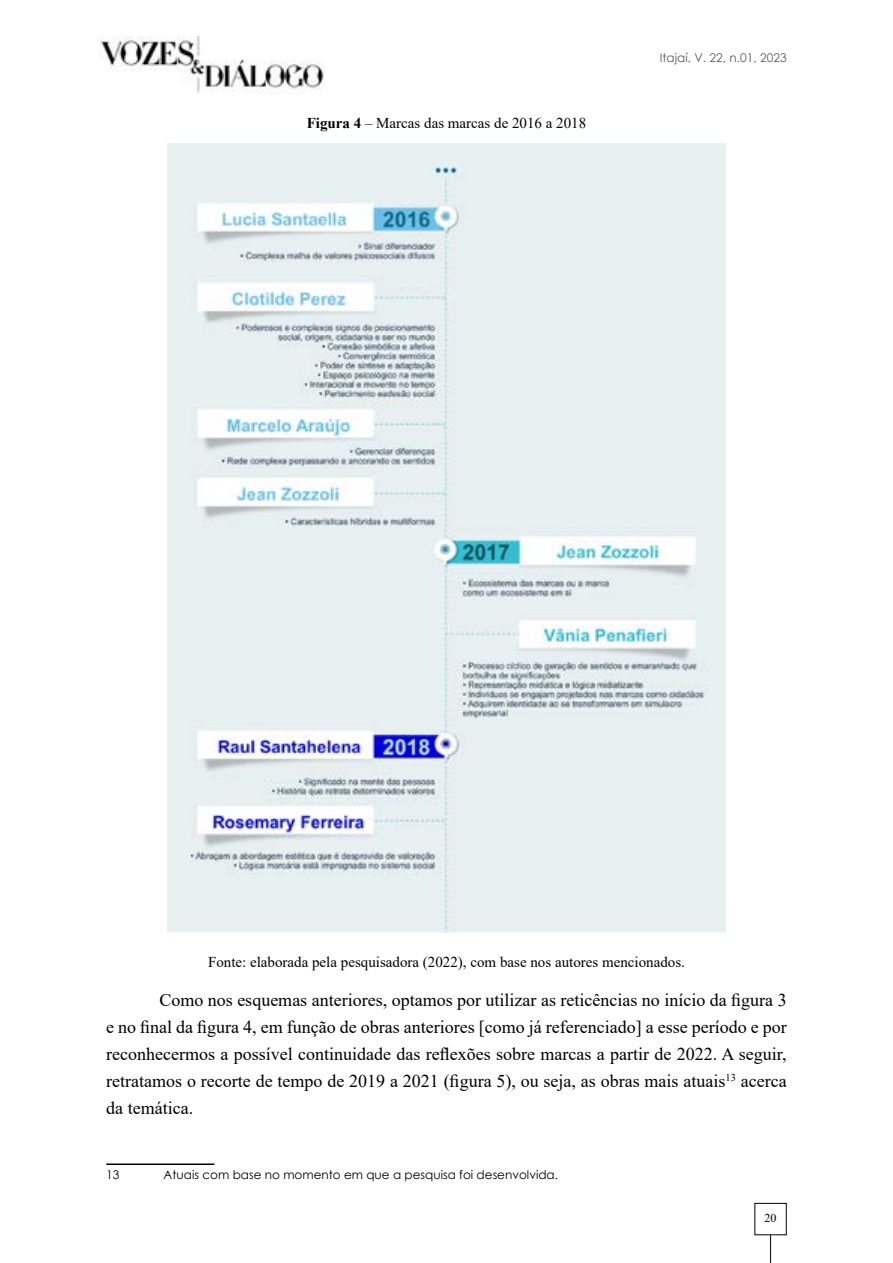
<style>
.page{position:relative;width:893px;height:1263px;background:#fff}
.page>*{position:absolute;margin:0;border:0;box-sizing:border-box;transform-origin:0 0}
.t1{font:18px/27px "Times New Roman";color:#000;text-align:justify}
.t2{font:15px "Times New Roman";color:#000}
.t3{font:12px "Century Gothic";color:#000}
.t4{font:12px "Century Gothic";color:#5a5a5c}
.t5{font:12px "Times New Roman";color:#000}
.s1{font-weight:700}
</style>
<div class="page">
<img style="left:100px;top:36px;width:224px;height:57px">
<div style="left:755px;top:1203px;width:32px;height:32px;border:1px solid #000"></div>
<svg style="left:770px;top:1235px;width:1px;height:28px"></svg>
<img style="left:168px;top:144px;width:557px;height:788px">
<hr style="left:106px;top:1163px;width:108px;height:2px;background:#000">
<p class="t2" style="left:307px;top:112px;width:281px"><span class="s1">Figura 4</span> – Marcas das marcas de 2016 a 2018</p>
<p class="t4" style="left:660px;top:50px;width:128px">Itajaí, V. 22, n.01, 2023</p>
<p class="t2" style="left:208px;top:951px;width:478px">Fonte: elaborada pela pesquisadora (2022), com base nos autores mencionados.</p>
<p class="t1" style="left:106px;top:986px;width:682px;text-indent:53px">Como nos esquemas anteriores, optamos por utilizar as reticências no início da figura 3 e no final da figura 4, em função de obras anteriores [como já referenciado] a esse período e por reconhecermos a possível continuidade das reflexões sobre marcas a partir de 2022. A seguir, retratamos o recorte de tempo de 2019 a 2021 (figura 5), ou seja, as obras mais atuais<sup>13</sup> acerca da temática.</p>
<p class="t3" style="left:106px;top:1166px;width:15px">13</p>
<p class="t3" style="left:164px;top:1166px;width:396px">Atuais com base no momento em que a pesquisa foi desenvolvida.</p>
<p class="t5" style="left:764px;top:1210px;width:13px">20</p>
</div>
